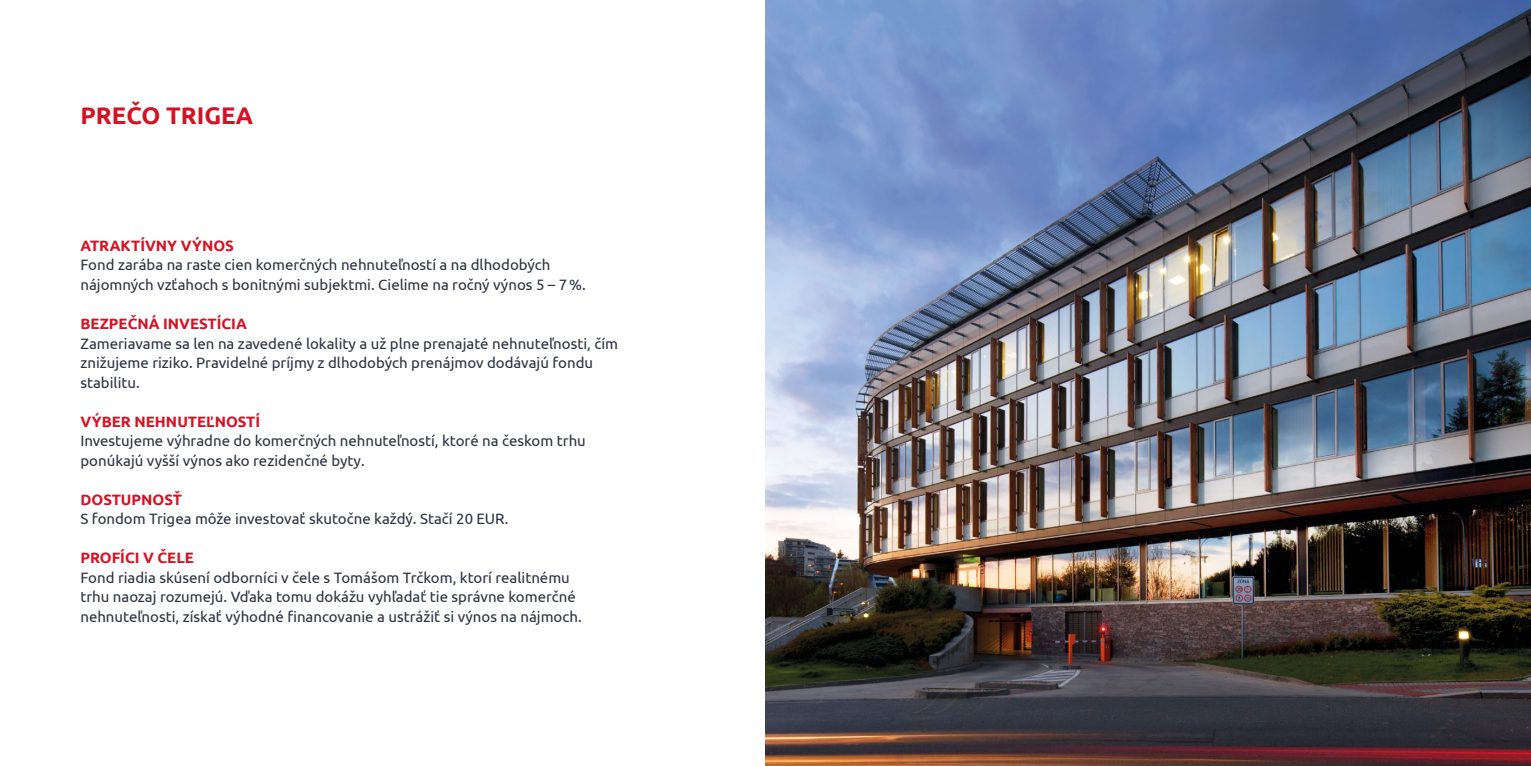
<style>
.page{position:relative;width:1531px;height:766px;background:#fff}
.page>*{position:absolute;margin:0;border:0;box-sizing:border-box;transform-origin:0 0}
.t1{font:700 24px "Ubuntu";color:#d51224}
.t2{font:15px/19.5px "Ubuntu";color:#2d3044}
.t3{font:700 15px "Ubuntu";color:#d51224}
</style>
<div class="page">
<img style="left:765px;top:0;width:766px;height:765px">
<h1 class="t1" style="left:80px;top:101px;width:174px">PREČO TRIGEA</h1>
<p class="t3" style="left:80px;top:236px;width:155px">ATRAKTÍVNY VÝNOS</p>
<p class="t2" style="left:80px;top:255px;width:507px">Fond zarába na raste cien komerčných nehnuteľností a na dlhodobých nájomných vzťahoch s bonitnými subjektmi. Cielime na ročný výnos 5 – 7%.</p>
<p class="t3" style="left:80px;top:314px;width:168px">BEZPEČNÁ INVESTÍCIA</p>
<p class="t2" style="left:80px;top:333px;width:539px">Zameriavame sa len na zavedené lokality a už plne prenajaté nehnuteľnosti, čím znižujeme riziko. Pravidelné príjmy z dlhodobých prenájmov dodávajú fondu stabilitu.</p>
<p class="t3" style="left:80px;top:412px;width:181px">VÝBER NEHNUTEĽNOSTÍ</p>
<p class="t2" style="left:80px;top:430px;width:507px">Investujeme výhradne do komerčných nehnuteľností, ktoré na českom trhu ponúkajú vyšší výnos ako rezidenčné byty.</p>
<p class="t3" style="left:80px;top:490px;width:103px">DOSTUPNOSŤ</p>
<p class="t2" style="left:80px;top:508px;width:429px">S fondom Trigea môže investovať skutočne každý. Stačí 20 EUR.</p>
<p class="t3" style="left:80px;top:548px;width:115px">PROFÍCI V ČELE</p>
<p class="t2" style="left:80px;top:567px;width:503px">Fond riadia skúsení odborníci v čele s Tomášom Trčkom, ktorí realitnému trhu naozaj rozumejú. Vďaka tomu dokážu vyhľadať tie správne komerčné nehnuteľnosti, získať výhodné financovanie a ustrážiť si výnos na nájmoch.</p>
</div>
